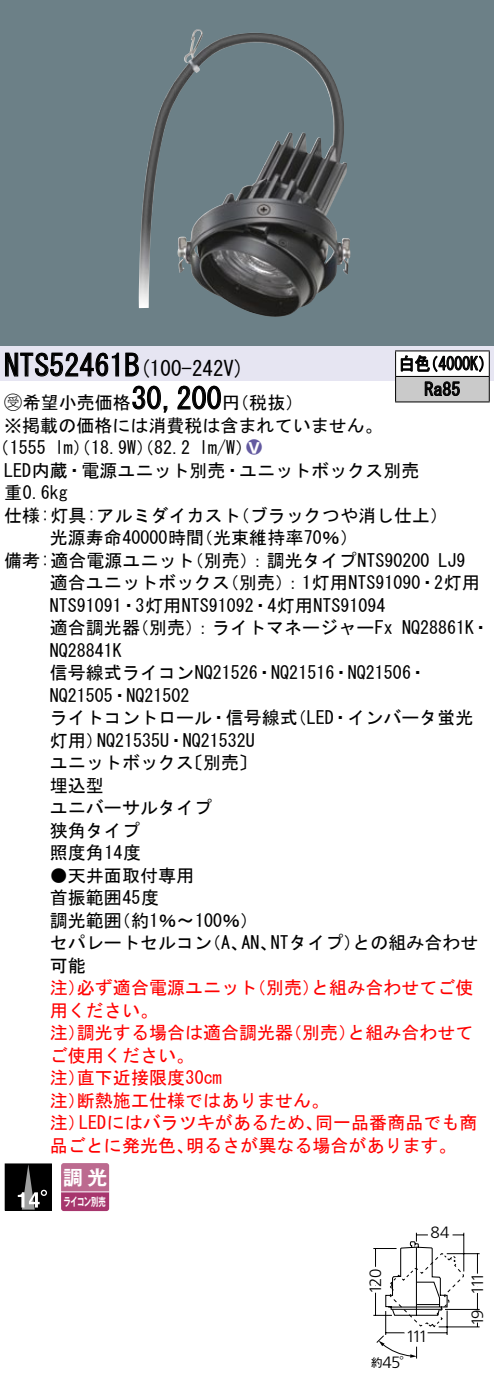
<style>
.page{position:relative;width:494px;height:1384px;background:#fff}
.page>*{position:absolute;margin:0;border:0;box-sizing:border-box;transform-origin:0 0}
.t1{font:30px "MS Gothic";color:#000}
.t2{font:21px "MS Gothic";color:#000}
.t3{font:19.8px "Gothic MB101 Pro De Bold 90 pv RKSJ H";color:#fff}
.t4{font:18px/22.5px "MS Gothic";color:#000}
.t5{font:18px/22.5px "MS Gothic";color:#f00}
.t6{font:18px/25.5px "MS Gothic";color:#000;scale:.88 1}
.t7{font:18px "Ford Classification 1";color:#635aa0}
.t8{font:300 16.5px "Frutiger LT Std";letter-spacing:-.17em;color:#000}
.t9{font:11.4px "Gothic MB101 Pro De Bold 90 pv RKSJ H";letter-spacing:-.05em;color:#fff;scale:.65 1}
.t10{font:11.4px "Gothic MB101 Pro Regular 90 pv RKSJ H";color:#000}
.s1{font-size:30px}
.s2{font-family:"Ford Classification 1"}
.s3{color:#fff}
.s4{font-family:"Gothic MB101 Pro Regular 90 pv RKSJ H";font-weight:400;font-size:13.5px}
</style>
<div class="page">
<div style="left:0;top:0;width:493px;height:346px;background:#6c8087"></div>
<img style="left:139px;top:29px;width:194px;height:279px">
<div style="left:0;top:346px;width:493px;height:34px;background:#e6e5f2"></div>
<svg style="left:5px;top:352px;width:114px;height:25px"></svg>
<svg style="left:125px;top:352px;width:14px;height:25px"></svg>
<svg style="left:132px;top:385px;width:36px;height:28px"></svg>
<svg style="left:177px;top:385px;width:44px;height:25px"></svg>
<div style="left:5px;top:1164px;width:46px;height:46px;background:#000"></div>
<div style="left:5px;top:1164px;width:47px;height:46px;border:1px solid #000"></div>
<svg style="left:18px;top:1164px;width:29px;height:46px"></svg>
<svg style="left:61px;top:1163px;width:48px;height:48px;background:#b45783"></svg>
<hr style="left:61px;top:1191px;width:48px;height:1px;background:#fff">
<hr style="left:395px;top:350px;width:94px;height:1px;background:#000">
<hr style="left:395px;top:401px;width:94px;height:1px;background:#000">
<svg style="left:394px;top:351px;width:95px;height:50px;background:#b1b1b1"></svg>
<svg style="left:373px;top:1232px;width:107px;height:127px"></svg>
<h1 class="t1" style="left:4px;top:350px;width:122px">NTS52461</h1>
<p class="t2" style="left:124px;top:358px;width:121px">(<span class="s1">B</span> 100-242 (V</p>
<p class="t6" style="left:424px;top:351px;width:42px;text-indent:-26px">白色<br>Ra85</p>
<p class="t6" style="left:422px;top:351px;width:83px">（4000 (K</p>
<h1 class="t1" style="left:131px;top:383px;width:91px">30,200</h1>
<p class="t4" style="left:4px;top:391px;width:379px"><span class="s2">B</span>希望小売価格<br>※掲載の価格には消費税は含まれていません。</p>
<p class="t7" style="left:246px;top:438px;width:17px">2<span class="s3">8</span></p>
<p class="t4" style="left:222px;top:391px;width:82px">（円税抜(</p>
<p class="t4" style="left:199px;top:437px;width:55px">l m (W/</p>
<p class="t4" style="left:-8px;top:437px;width:56px">（1555</p>
<p class="t4" style="left:4px;top:459px;width:416px">LED内蔵・電源ユニット別売・ユニットボックス別売</p>
<p class="t4" style="left:4px;top:482px;width:65px">重0.6kg</p>
<p class="t4" style="left:231px;top:504px;width:218px">（ブラックつや消し仕上(</p>
<p class="t4" style="left:55px;top:437px;width:137px">lm）（18.9 ）（W 82.2</p>
<p class="t4" style="left:195px;top:504px;width:164px;text-indent:-191px">仕様:灯具:アルミダイカスト<br>（光束維持率70％(</p>
<p class="t4" style="left:50px;top:527px;width:156px">光源寿命40000時間</p>
<p class="t4" style="left:185px;top:549px;width:245px">（別売：）調光タイプNTS90200</p>
<p class="t4" style="left:4px;top:549px;width:192px">備考:適合電源ユニット</p>
<p class="t4" style="left:438px;top:549px;width:28px">LJ9</p>
<p class="t4" style="left:50px;top:572px;width:337px">適合ユニットボックス<br>NTS91091・3灯用NTS91092・4灯用NTS91094</p>
<p class="t4" style="left:221px;top:572px;width:73px">（別売）</p>
<p class="t4" style="left:284px;top:572px;width:197px">：1灯用NTS91090・2灯用</p>
<p class="t4" style="left:131px;top:617px;width:263px">（別売：）ライトマネージャーFx</p>
<p class="t4" style="left:50px;top:617px;width:91px">適合調光器</p>
<p class="t4" style="left:50px;top:639px;width:73px">NQ28841K</p>
<p class="t4" style="left:50px;top:662px;width:378px">信号線式ライコンNQ21526・NQ21516・NQ21506・</p>
<p class="t4" style="left:50px;top:684px;width:141px">NQ21505・NQ21502</p>
<p class="t4" style="left:288px;top:707px;width:186px">（LED・インバータ蛍光</p>
<p class="t4" style="left:401px;top:617px;width:89px">NQ28861 ・K</p>
<p class="t4" style="left:50px;top:707px;width:249px;text-align:center">ライトコントロール・信号線式<br>NQ21535 ・U NQ21532U</p>
<p class="t4" style="left:50px;top:729px;width:55px">灯用）</p>
<p class="t4" style="left:50px;top:752px;width:163px">ユニットボックス埋込型<br>ユニバーサルタイプ狭角タイプ<br>照度角14度</p>
<p class="t4" style="left:50px;top:864px;width:145px">●天井面取付専用首振範囲45度</p>
<p class="t4" style="left:113px;top:909px;width:147px">（約1％〜100％(</p>
<p class="t4" style="left:185px;top:752px;width:73px">〔別売〔</p>
<p class="t4" style="left:50px;top:909px;width:73px">調光範囲</p>
<p class="t4" style="left:270px;top:932px;width:92px">NTタイプ）</p>
<p class="t4" style="left:352px;top:932px;width:127px">との組み合わせ</p>
<p class="t4" style="left:50px;top:932px;width:163px">セパレートセルコン可能</p>
<p class="t4" style="left:203px;top:932px;width:46px">（、A</p>
<p class="t4" style="left:241px;top:932px;width:37px">AN、</p>
<p class="t5" style="left:77px;top:977px;width:181px">必ず適合電源ユニット</p>
<p class="t5" style="left:311px;top:977px;width:163px">と組み合わせてご使</p>
<p class="t5" style="left:248px;top:977px;width:73px">（別売）</p>
<p class="t5" style="left:50px;top:977px;width:109px">注）<br>用ください。</p>
<p class="t5" style="left:77px;top:1022px;width:217px">調光する場合は適合調光器</p>
<p class="t5" style="left:284px;top:1022px;width:73px">（別売）</p>
<p class="t5" style="left:347px;top:1022px;width:127px">と組み合わせて</p>
<p class="t5" style="left:50px;top:1022px;width:37px">注）</p>
<p class="t5" style="left:50px;top:1044px;width:145px">ご使用ください。</p>
<p class="t5" style="left:77px;top:1067px;width:146px">直下近接限度30cm</p>
<p class="t5" style="left:77px;top:1067px;width:253px;text-indent:-27px">注）<br>断熱施工仕様ではありません。</p>
<p class="t5" style="left:50px;top:1089px;width:37px">注）</p>
<p class="t5" style="left:79px;top:1112px;width:245px">LEDにはバラツキがあるため、</p>
<p class="t5" style="left:315px;top:1112px;width:163px">同一品番商品でも商</p>
<p class="t5" style="left:50px;top:1112px;width:37px">注）</p>
<p class="t5" style="left:50px;top:1134px;width:145px">品ごとに発光色、</p>
<p class="t5" style="left:186px;top:1134px;width:272px">明るさが異なる場合があります。</p>
<p class="t3" style="left:63px;top:1161px;width:46px">調光</p>
<p class="t9" style="left:64px;top:1192px;width:66px">ライコン別売</p>
<p class="t8" style="left:430px;top:1223px;width:21px">84</p>
<p class="t8" style="left:366px;top:1294px;width:27px;rotate:-90deg">120</p>
<p class="t8" style="left:467px;top:1295px;width:24px;rotate:-90deg">111</p>
<p class="t8" style="left:405px;top:1326px;width:24px">111</p>
<p class="t8" style="left:382px;top:1353px;width:32px">45<span class="s4">°</span></p>
<p class="t10" style="left:371px;top:1353px;width:13px">約</p>
<p class="t8" style="left:467px;top:1326px;width:17px;rotate:-90deg">19</p>
</div>
